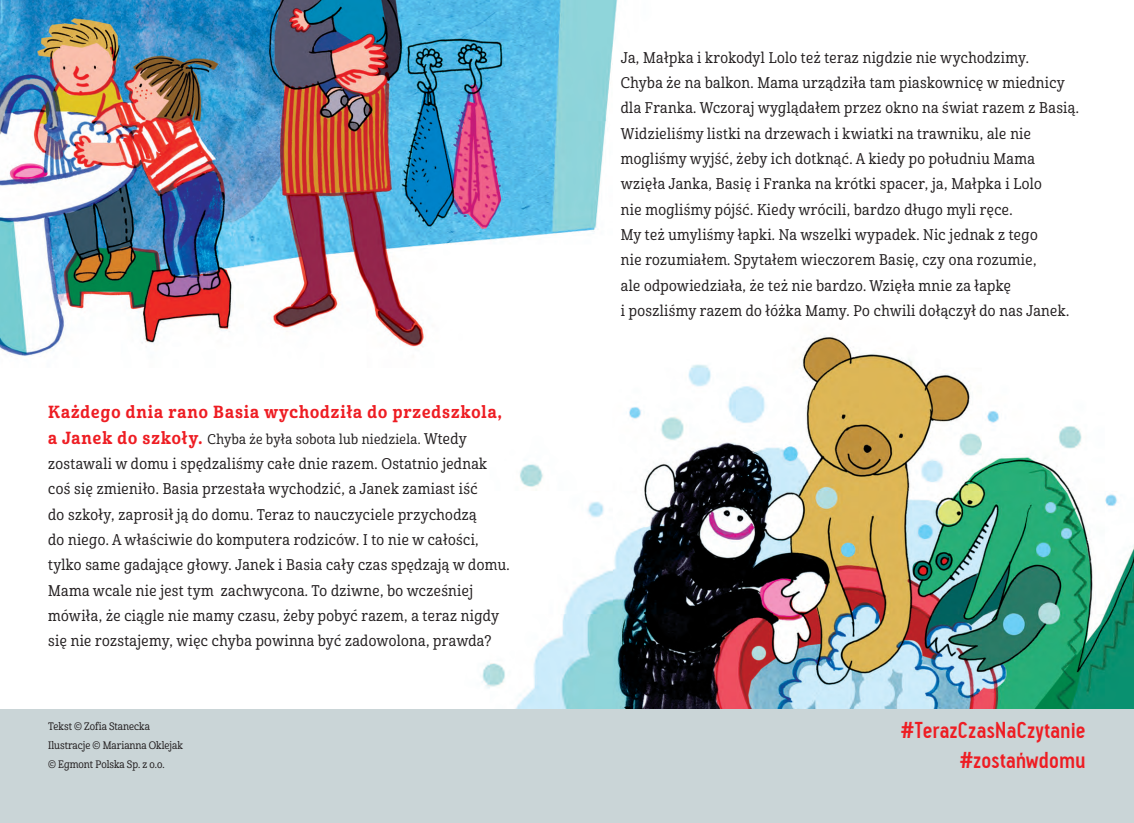
<style>
.page{position:relative;width:1134px;height:823px;background:#fff}
.page>*{position:absolute;margin:0;border:0;box-sizing:border-box;transform-origin:0 0}
.t1{font:700 23px/29.8px "Pekora";letter-spacing:-.01em;color:#ee1d23;text-align:right}
.t2{font:17px "Cabrito Con Bol";letter-spacing:.06em;color:#ee1d23}
.t3{font:15px/25.3px "Cabrito Con Med";letter-spacing:.025em;color:#231f20}
.t4{font:13.7px "Cabrito Con Med";letter-spacing:.025em;color:#231f20}
.t5{font:10.5px/19px "Cabrito Con Med";color:#231f20}
.s1{font-family:"Cabrito Con Bol";font-size:17px;color:#ee1d23}
.s2{font-size:15px}
</style>
<div class="page">
<img style="left:0;top:0;width:1134px;height:709px">
<div style="left:0;top:709px;width:1134px;height:113px;background:#cad5d7"></div>
<p class="t2" style="left:48px;top:401px;width:455px">Każdego dnia rano Basia wychodziła do przedszkola,</p>
<p class="t4" style="left:48px;top:430px;width:420px"><span class="s1">a Janek do szkoły.</span> Chyba że była sobota lub niedziela. <span class="s2">Wtedy</span></p>
<p class="t3" style="left:48px;top:451px;width:463px">zostawali w domu i spędzaliśmy całe dnie razem. Ostatnio jednak coś się zmieniło. Basia przestała wychodzić, a Janek zamiast iść<br>do szkoły, zaprosił ją do domu. Teraz to nauczyciele przychodzą<br>do niego. A właściwie do komputera rodziców. I to nie w całości, tylko same gadające głowy. Janek i Basia cały czas spędzają w domu.<br>Mama wcale nie jest tym zachwycona. To dziwne, bo wcześniej mówiła, że ciągle nie mamy czasu, żeby pobyć razem, a teraz nigdy się nie rozstajemy, więc chyba powinna być zadowolona, prawda?</p>
<p class="t5" style="left:48px;top:717px;width:136px">Tekst © Zofia Stanecka<br>Ilustracje © Marianna Oklejak © Egmont Polska Sp. z o.o.</p>
<p class="t3" style="left:621px;top:45px;width:459px">Ja, Małpka i krokodyl Lolo też teraz nigdzie nie wychodzimy.<br>Chyba że na balkon. Mama urządziła tam piaskownicę w miednicy dla Franka. Wczoraj wyglądałem przez okno na świat razem z Basią.<br>Widzieliśmy listki na drzewach i kwiatki na trawniku, ale nie mogliśmy wyjść, żeby ich dotknąć. A kiedy po południu Mama wzięła Janka, Basię i Franka na krótki spacer, ja, Małpka i Lolo<br>nie mogliśmy pójść. Kiedy wrócili, bardzo długo myli ręce.<br>My też umyliśmy łapki. Na wszelki wypadek. Nic jednak z tego<br>nie rozumiałem. Spytałem wieczorem Basię, czy ona rozumie,<br>ale odpowiedziała, że też nie bardzo. Wzięła mnie za łapkę<br>i poszliśmy razem do łóżka Mamy. Po chwili dołączył do nas Janek.</p>
<h1 class="t1" style="left:900px;top:716px;width:187px">#TerazCzasNaCzytanie #zostańwdomu</h1>
</div>
